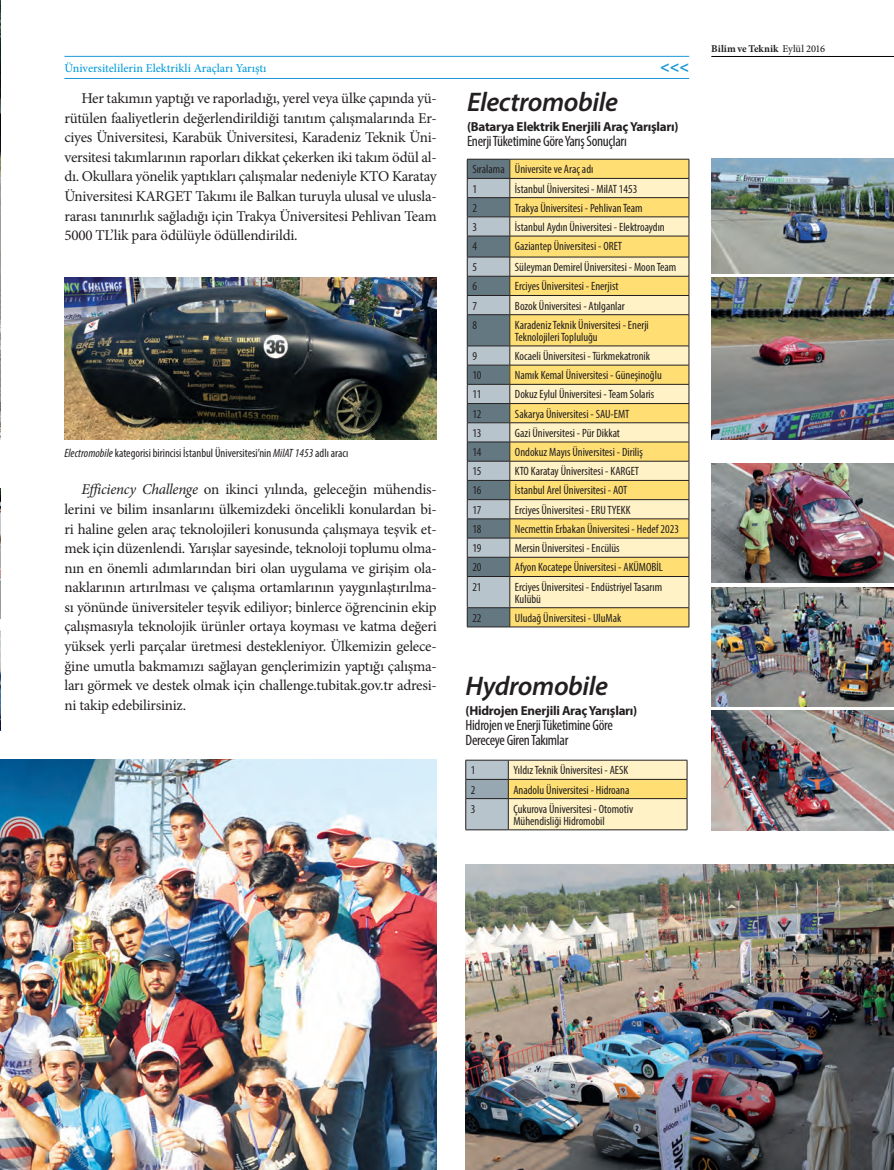
<style>
.page{position:relative;width:894px;height:1170px;background:#fff}
.page>*{position:absolute;margin:0;border:0;box-sizing:border-box;transform-origin:0 0}
.t1{font:italic 600 27px "Myriad Pro";letter-spacing:-.015em;color:#231f20}
.t2{font:700 16.2px "Myriad Pro";color:#1d99d6}
.t3{font:15px/19.5px "Minion Pro";letter-spacing:-.015em;color:#231f20;text-align:justify}
.t4{font:condensed 15px/15px "Myriad Pro";letter-spacing:-.02em;color:#231f20}
.t5{font:700 13.05px "Myriad Pro";letter-spacing:-.02em;color:#231f20}
.t6{font:condensed 12px/12px "Myriad Pro";color:#231f20}
.t7{font:500 12px "Minion Pro";color:#069edb}
.t8{font:700 10.35px "Minion Pro";letter-spacing:.005em;color:#231f20}
.s1{font-style:italic}
.s2{font-weight:500}
</style>
<div class="page">
<hr style="left:64px;top:78px;width:625px;height:1px;background:#1d99d6">
<hr style="left:64px;top:56px;width:625px;height:1px;background:#1d99d6">
<hr style="left:711px;top:56px;width:182px;height:1px;background:#000103">
<img style="left:0;top:760px;width:436px;height:409px">
<img style="left:0;top:1px;width:1px;height:438px">
<svg style="left:465px;top:760px;width:222px;height:69px;background:#e8dcae"></svg>
<hr style="left:465px;top:798px;width:43px;height:1px;background:#231f20">
<hr style="left:465px;top:798px;width:1px;height:31px;background:#231f20">
<hr style="left:508px;top:798px;width:179px;height:1px;background:#231f20">
<hr style="left:508px;top:798px;width:1px;height:31px;background:#231f20">
<hr style="left:686px;top:798px;width:1px;height:31px;background:#231f20">
<hr style="left:465px;top:829px;width:43px;height:1px;background:#231f20">
<hr style="left:508px;top:829px;width:179px;height:1px;background:#231f20">
<div style="left:510px;top:160px;width:178px;height:466px;background:#ffdf74"></div>
<svg style="left:510px;top:179px;width:178px;height:428px;background:#fbe69e"></svg>
<div style="left:509px;top:365px;width:179px;height:19px;background:#ffdf74"></div>
<hr style="left:509px;top:159px;width:180px;height:1px;background:#231f20">
<hr style="left:509px;top:178px;width:180px;height:1px;background:#231f20">
<hr style="left:509px;top:197px;width:180px;height:1px;background:#231f20">
<hr style="left:509px;top:216px;width:180px;height:1px;background:#231f20">
<hr style="left:509px;top:236px;width:180px;height:1px;background:#231f20">
<hr style="left:509px;top:257px;width:180px;height:1px;background:#231f20">
<hr style="left:509px;top:276px;width:180px;height:1px;background:#231f20">
<hr style="left:509px;top:295px;width:180px;height:1px;background:#231f20">
<svg style="left:688px;top:159px;width:1px;height:155px"></svg>
<hr style="left:509px;top:314px;width:180px;height:1px;background:#231f20">
<hr style="left:688px;top:315px;width:1px;height:31px;background:#231f20">
<hr style="left:509px;top:345px;width:180px;height:1px;background:#231f20">
<svg style="left:688px;top:608px;width:1px;height:18px"></svg>
<hr style="left:509px;top:626px;width:180px;height:1px;background:#231f20">
<hr style="left:509px;top:365px;width:180px;height:1px;background:#231f20">
<hr style="left:509px;top:384px;width:180px;height:1px;background:#231f20">
<hr style="left:509px;top:403px;width:180px;height:1px;background:#231f20">
<hr style="left:509px;top:422px;width:180px;height:1px;background:#231f20">
<hr style="left:509px;top:441px;width:180px;height:1px;background:#231f20">
<hr style="left:509px;top:461px;width:180px;height:1px;background:#231f20">
<hr style="left:509px;top:480px;width:180px;height:1px;background:#231f20">
<hr style="left:509px;top:499px;width:180px;height:1px;background:#231f20">
<hr style="left:509px;top:518px;width:180px;height:1px;background:#231f20">
<hr style="left:509px;top:538px;width:180px;height:1px;background:#231f20">
<svg style="left:688px;top:346px;width:1px;height:230px"></svg>
<hr style="left:509px;top:557px;width:180px;height:1px;background:#231f20">
<hr style="left:509px;top:576px;width:180px;height:1px;background:#231f20">
<hr style="left:688px;top:576px;width:1px;height:31px;background:#231f20">
<hr style="left:509px;top:607px;width:180px;height:1px;background:#231f20">
<svg style="left:467px;top:159px;width:43px;height:468px;background:#84939b"></svg>
<hr style="left:467px;top:557px;width:42px;height:1px;background:#231f20">
<hr style="left:467px;top:576px;width:42px;height:1px;background:#231f20">
<hr style="left:467px;top:576px;width:1px;height:31px;background:#231f20">
<hr style="left:509px;top:576px;width:1px;height:31px;background:#231f20">
<hr style="left:467px;top:607px;width:42px;height:1px;background:#231f20">
<img style="left:64px;top:278px;width:372px;height:161px">
<img style="left:711px;top:278px;width:182px;height:161px">
<img style="left:711px;top:159px;width:182px;height:114px">
<img style="left:711px;top:711px;width:182px;height:119px">
<img style="left:711px;top:463px;width:182px;height:119px">
<img style="left:711px;top:587px;width:182px;height:119px">
<img style="left:465px;top:864px;width:428px;height:305px">
<img style="left:0;top:488px;width:1px;height:130px">
<img style="left:0;top:628px;width:1px;height:102px">
<p class="t7" style="left:64px;top:60px;width:203px">Üniversitelilerin Elektrikli Araçları Yarıştı</p>
<p class="t2" style="left:660px;top:56px;width:30px">&lt;&lt;&lt;</p>
<p class="t3" style="left:64px;top:89px;width:374px;text-indent:17px">Her takımın yaptığı ve raporladığı, yerel veya ülke çapında yü&shy;rütülen faaliyetlerin değerlendirildiği tanıtım çalışmalarında Er&shy;ciyes Üniversitesi, Karabük Üniversitesi, Karadeniz Teknik Üni&shy;versitesi takımlarının raporları dikkat çekerken iki takım ödül al&shy;dı. Okullara yönelik yaptıkları çalışmalar nedeniyle KTO Karatay Üniversitesi KARGET Takımı ile Balkan turuyla ulusal ve ulusla&shy;rarası tanınırlık sağladığı için Trakya Üniversitesi Pehlivan Team 5000 TL’lik para ödülüyle ödüllendirildi.</p>
<p class="t6" style="left:64px;top:447px;width:285px"><span class="s1">Electromobile</span> kategorisi birincisi İstanbul Üniversitesi’nin <span class="s1">MilAT 1453</span> adlı aracı</p>
<p class="t3" style="left:64px;top:480px;width:374px;text-indent:17px"><span class="s1">Efficiency Challenge</span> on ikinci yılında, geleceğin mühendis&shy;lerini ve bilim insanlarını ülkemizdeki öncelikli konulardan bi&shy;ri haline gelen araç teknolojileri konusunda çalışmaya teşvik et&shy;mek için düzenlendi. Yarışlar sayesinde, teknoloji toplumu olma&shy;nın en önemli adımlarından biri olan uygulama ve girişim ola&shy;naklarının artırılması ve çalışma ortamlarının yaygınlaştırılma&shy;sı yönünde üniversiteler teşvik ediliyor; binlerce öğrencinin ekip çalışmasıyla teknolojik ürünler ortaya koyması ve katma değeri yüksek yerli parçalar üretmesi destekleniyor. Ülkemizin gelece&shy;ğine umutla bakmamızı sağlayan gençlerimizin yaptığı çalışma&shy;ları görmek ve destek olmak için challenge.tubitak.gov.tr adresi&shy;ni takip edebilirsiniz.</p>
<h1 class="t1" style="left:467px;top:85px;width:152px">Electromobile</h1>
<p class="t5" style="left:467px;top:118px;width:213px">(Batarya Elektrik Enerjili Araç Yarışları)</p>
<p class="t4" style="left:467px;top:133px;width:161px">Enerji Tüketimine Göre Yarış Sonuçları</p>
<p class="t6" style="left:472px;top:160px;width:122px;line-height:19.2px">Sıralama Üniversite ve Araç adı<br>1</p>
<p class="t6" style="left:514px;top:182px;width:124px">İstanbul Üniversitesi - MilAT 1453</p>
<p class="t6" style="left:472px;top:202px;width:6px">2</p>
<p class="t6" style="left:514px;top:202px;width:129px">Trakya Üniversitesi - Pehlivan Team</p>
<p class="t6" style="left:472px;top:221px;width:6px">3</p>
<p class="t6" style="left:514px;top:221px;width:151px">İstanbul Aydın Üniversitesi - Elektroaydın</p>
<p class="t6" style="left:472px;top:240px;width:6px">4</p>
<p class="t6" style="left:514px;top:240px;width:109px">Gaziantep Üniversitesi - ORET</p>
<p class="t6" style="left:472px;top:261px;width:6px">5</p>
<p class="t6" style="left:514px;top:261px;width:163px">Süleyman Demirel Üniversitesi - Moon Team</p>
<p class="t6" style="left:472px;top:280px;width:6px">6</p>
<p class="t6" style="left:514px;top:280px;width:105px">Erciyes Üniversitesi - Enerjist</p>
<p class="t6" style="left:472px;top:299px;width:6px">7</p>
<p class="t6" style="left:514px;top:299px;width:111px">Bozok Üniversitesi - Atılganlar</p>
<p class="t6" style="left:472px;top:318px;width:6px">8</p>
<p class="t6" style="left:514px;top:318px;width:135px">Karadeniz Teknik Üniversitesi - Enerji<br>Teknolojileri Topluluğu</p>
<p class="t6" style="left:472px;top:350px;width:6px">9</p>
<p class="t6" style="left:514px;top:350px;width:137px">Kocaeli Üniversitesi - Türkmekatronik</p>
<p class="t6" style="left:472px;top:369px;width:11px">10</p>
<p class="t6" style="left:514px;top:369px;width:148px">Namık Kemal Üniversitesi - Güneşinoğlu</p>
<p class="t6" style="left:472px;top:388px;width:11px">11</p>
<p class="t6" style="left:514px;top:388px;width:141px">Dokuz Eylul Üniversitesi - Team Solaris</p>
<p class="t6" style="left:472px;top:407px;width:11px">12</p>
<p class="t6" style="left:514px;top:407px;width:116px">Sakarya Üniversitesi - SAU-EMT</p>
<p class="t6" style="left:472px;top:426px;width:11px">13</p>
<p class="t6" style="left:514px;top:426px;width:106px">Gazi Üniversitesi - Pür Dikkat</p>
<p class="t6" style="left:472px;top:446px;width:11px">14</p>
<p class="t6" style="left:514px;top:446px;width:129px">Ondokuz Mayıs Üniversitesi - Diriliş</p>
<p class="t6" style="left:472px;top:465px;width:11px">15</p>
<p class="t6" style="left:514px;top:465px;width:126px">KTO Karatay Üniversitesi - KARGET</p>
<p class="t6" style="left:472px;top:484px;width:11px">16</p>
<p class="t6" style="left:514px;top:484px;width:114px">İstanbul Arel Üniversitesi - AOT</p>
<p class="t6" style="left:472px;top:503px;width:11px">17</p>
<p class="t6" style="left:514px;top:503px;width:117px">Erciyes Üniversitesi - ERU TYEKK</p>
<p class="t6" style="left:472px;top:522px;width:11px">18</p>
<p class="t6" style="left:514px;top:522px;width:165px">Necmettin Erbakan Üniversitesi - Hedef 2023</p>
<p class="t6" style="left:472px;top:542px;width:11px">19</p>
<p class="t6" style="left:514px;top:542px;width:106px">Mersin Üniversitesi - Encülüs</p>
<p class="t6" style="left:472px;top:561px;width:11px">20</p>
<p class="t6" style="left:514px;top:561px;width:149px">Afyon Kocatepe Üniversitesi - AKÜMOBİL</p>
<p class="t6" style="left:472px;top:580px;width:11px">21</p>
<p class="t6" style="left:514px;top:580px;width:149px">Erciyes Üniversitesi - Endüstriyel Tasarım<br>Kulübü</p>
<p class="t6" style="left:472px;top:611px;width:11px">22</p>
<p class="t6" style="left:514px;top:611px;width:108px">Uludağ Üniversitesi - UluMak</p>
<h1 class="t1" style="left:465px;top:669px;width:144px">Hydromobile</h1>
<p class="t5" style="left:465px;top:701px;width:173px">(Hidrojen Enerjili Araç Yarışları)</p>
<p class="t4" style="left:465px;top:717px;width:149px">Hidrojen ve Enerji Tüketimine Göre<br>Dereceye Giren Takımlar</p>
<p class="t6" style="left:470px;top:764px;width:6px">1</p>
<p class="t6" style="left:513px;top:764px;width:116px">Yıldız Teknik Üniversitesi - AESK</p>
<p class="t6" style="left:470px;top:783px;width:6px">2</p>
<p class="t6" style="left:513px;top:783px;width:117px">Anadolu Üniversitesi - Hidroana</p>
<p class="t6" style="left:470px;top:802px;width:6px">3</p>
<p class="t6" style="left:513px;top:802px;width:121px">Çukurova Üniversitesi - Otomotiv<br>Mühendisliği Hidromobil</p>
<p class="t8" style="left:711px;top:42px;width:115px">Bilim ve Teknik <span class="s2">Eylül 2016</span></p>
</div>
